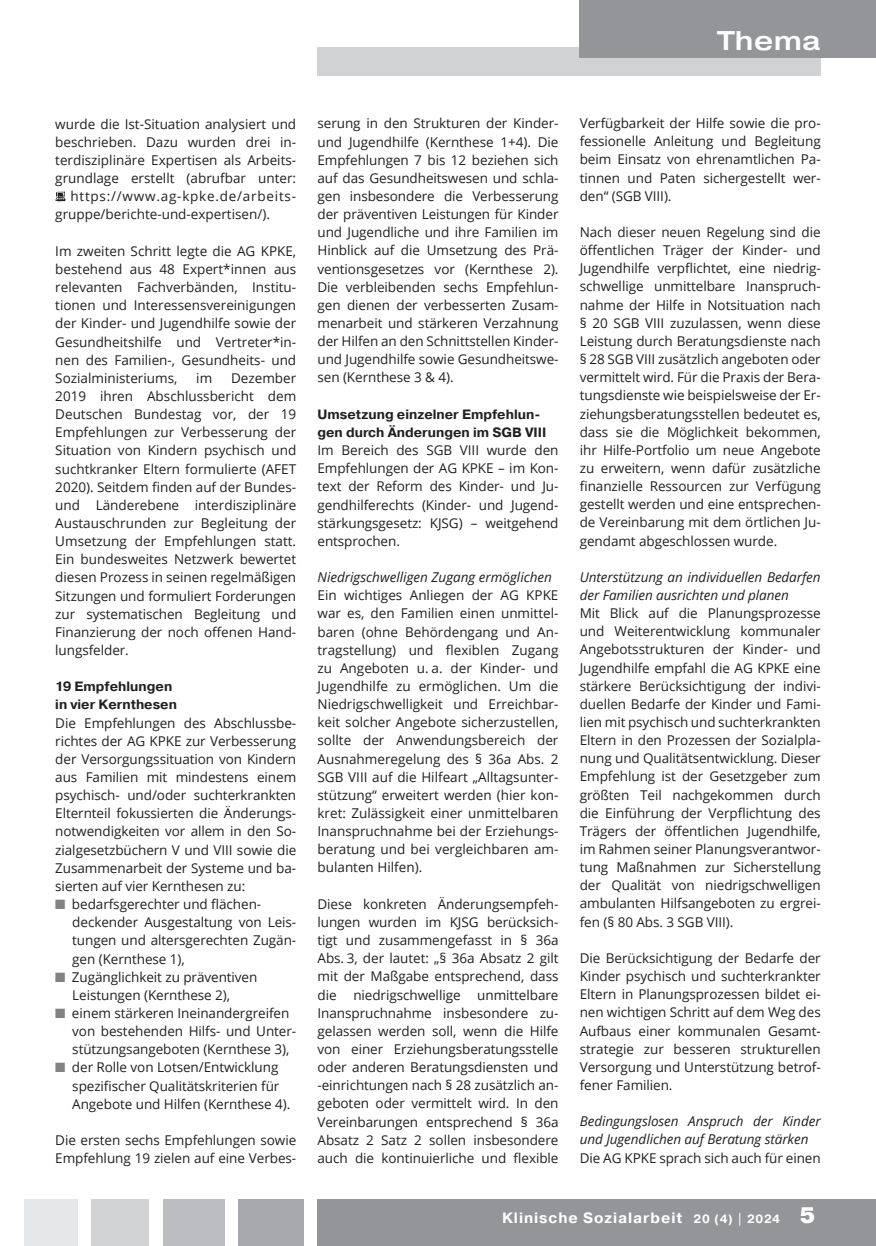
<style>
.page{position:relative;width:876px;height:1246px;background:#fff}
.page>*{position:absolute;margin:0;border:0;box-sizing:border-box;transform-origin:0 0}
.t1{font:500 27px "Pragmatica Ext";letter-spacing:.02em;color:#fff}
.t2{font:700 15px "Pragmatica";letter-spacing:.06em;color:#fff}
.t3{font:13.5px/18.1px "Open Sans";letter-spacing:-.005em;color:#231f20;text-align:justify}
.t4{font:italic 13.5px/18.1px "Open Sans";letter-spacing:-.005em;color:#231f20}
.t5{font:700 13.5px/18.1px "Pragmatica";color:#231f20}
.t6{font:13.5px "Open Sans";letter-spacing:.055em;color:#231f20}
.s1{color:#808285}
.s2{font-size:12px}
.s3{font-weight:900;font-size:22.5px}
</style>
<div class="page">
<div style="left:317px;top:47px;width:504px;height:29px;background:#d1d2d4"></div>
<div style="left:580px;top:0;width:296px;height:58px;background:#939598"></div>
<div style="left:317px;top:1200px;width:559px;height:46px;background:#939598"></div>
<div style="left:238px;top:1200px;width:66px;height:46px;background:#a8a9ad"></div>
<div style="left:163px;top:1200px;width:62px;height:46px;background:#bcbdc0"></div>
<div style="left:91px;top:1200px;width:58px;height:46px;background:#d1d2d4"></div>
<div style="left:25px;top:1200px;width:53px;height:46px;background:#e6e7e9"></div>
<svg style="left:55px;top:191px;width:11px;height:10px"></svg>
<h1 class="t1" style="left:717px;top:24px;width:105px">Thema</h1>
<p class="t3" style="left:55px;top:114px;width:242px">wurde die Ist-Situation analysiert und</p>
<p class="t3" style="left:55px;top:133px;width:242px">beschrieben. Dazu wurden drei in-</p>
<p class="t3" style="left:55px;top:151px;width:242px">terdisziplinäre Expertisen als Arbeits-</p>
<p class="t3" style="left:55px;top:169px;width:242px">grundlage erstellt (abrufbar unter:</p>
<p class="t6" style="left:70px;top:187px;width:227px">https://www.ag-kpke.de/arbeits-</p>
<p class="t3" style="left:55px;top:205px;width:216px">gruppe/berichte-und-expertisen/).</p>
<p class="t3" style="left:55px;top:241px;width:242px">Im zweiten Schritt legte die AG KPKE, bestehend aus 48 Expert*innen aus relevanten Fachverbänden, Institu&shy;tionen und Interessensvereinigungen der Kinder- und Jugendhilfe sowie der Gesundheitshilfe und Vertreter*in&shy;nen des Familien-, Gesundheits- und Sozialministeriums,</p>
<p class="t3" style="left:55px;top:368px;width:242px;text-indent:176px">Dezember 2019 ihren Abschlussbericht dem Deutschen Bundestag vor, der 19<br>Empfehlungen zur Verbesserung der Situation von Kindern psychisch und suchtkranker Eltern formulierte (AFET 2020). Seitdem finden auf der Bundes&shy;und Länderebene interdisziplinäre Austauschrunden zur Begleitung der Umsetzung der Empfehlungen statt.<br>Ein bundesweites Netzwerk bewertet diesen Prozess in seinen regelmäßigen Sitzungen und formuliert Forderungen zur systematischen Begleitung und Finanzierung der noch offenen Hand&shy;lungsfelder.</p>
<p class="t5" style="left:55px;top:678px;width:123px">19 Empfehlungen in vier Kernthesen</p>
<p class="t3" style="left:55px;top:713px;width:242px">Die Empfehlungen des Abschlussbe&shy;richtes der AG KPKE zur Verbesserung der Versorgungssituation von Kindern aus Familien mit mindestens einem psychisch- und/oder suchterkrankten Elternteil fokussierten die Änderungs&shy;notwendigkeiten vor allem in den So&shy;zialgesetzbüchern V und VIII sowie die Zusammenarbeit der Systeme und ba&shy;sierten auf vier Kernthesen zu:</p>
<p class="t3" style="left:72px;top:895px;width:225px;text-align:left;text-indent:-17px"><span class="s1">■</span> bedarfsgerechter und flächen&shy;deckender Ausgestaltung von Leis&shy;tungen und altersgerechten Zugän&shy;gen (Kernthese 1),</p>
<p class="t3" style="left:72px;top:967px;width:187px;text-indent:-17px"><span class="s1">■</span> Zugänglichkeit zu präventiven<br>Leistungen (Kernthese 2),</p>
<p class="t3" style="left:72px;top:1003px;width:225px;text-align:left;text-indent:-17px"><span class="s1">■</span> einem stärkeren Ineinandergreifen von bestehenden Hilfs- und Unter&shy;stützungsangeboten (Kernthese 3),</p>
<p class="t3" style="left:72px;top:1058px;width:220px;text-align:left;text-indent:-17px"><span class="s1">■</span> der Rolle von Lotsen/Entwicklung spezifischer Qualitätskriterien für<br>Angebote und Hilfen (Kernthese 4).</p>
<p class="t3" style="left:55px;top:1131px;width:242px">Die ersten sechs Empfehlungen sowie<br>Empfehlung 19 zielen auf eine Verbes-</p>
<p class="t3" style="left:196px;top:368px;width:17px">im</p>
<p class="t3" style="left:317px;top:114px;width:243px">serung in den Strukturen der Kinder&shy;und Jugendhilfe (Kernthese 1+4). Die Empfehlungen 7 bis 12 beziehen sich auf das Gesundheitswesen und schla&shy;gen insbesondere die Verbesserung der präventiven Leistungen für Kinder und Jugendliche und ihre Familien im Hinblick auf die Umsetzung des Prä&shy;ventionsgesetzes vor (Kernthese 2).<br>Die verbleibenden sechs Empfehlun&shy;gen dienen der verbesserten Zusam&shy;menarbeit und stärkeren Verzahnung der Hilfen an den Schnittstellen Kinder&shy;und Jugendhilfe sowie Gesundheitswe&shy;sen (Kernthese 3 &amp; 4).</p>
<p class="t5" style="left:317px;top:405px;width:230px">Umsetzung einzelner Empfehlun&shy;gen durch Änderungen im SGB VIII</p>
<p class="t3" style="left:317px;top:441px;width:243px">Im Bereich des SGB VIII wurde den Empfehlungen der AG KPKE – im Kon&shy;text der Reform des Kinder- und Ju&shy;gendhilferechts (Kinder- und Jugend&shy;stärkungsgesetz: KJSG) – weitgehend entsprochen.</p>
<p class="t4" style="left:317px;top:568px;width:236px">Niedrigschwelligen Zugang ermöglichen</p>
<p class="t3" style="left:317px;top:586px;width:242px">Ein wichtiges Anliegen der AG KPKE war es, den Familien einen unmittel&shy;baren (ohne Behördengang und An&shy;tragstellung) und flexiblen Zugang zu Angeboten u. a. der Kinder- und Jugendhilfe zu ermöglichen. Um die Niedrigschwelligkeit und Erreichbar&shy;keit solcher Angebote sicherzustellen, sollte der Anwendungsbereich der Ausnahmeregelung des § 36a Abs. 2<br>SGB VIII auf die Hilfeart „Alltagsunter&shy;stützung“ erweitert werden (hier kon&shy;kret: Zulässigkeit einer unmittelbaren Inanspruchnahme bei der Erziehungs&shy;beratung und bei vergleichbaren am&shy;bulanten Hilfen).</p>
<p class="t3" style="left:317px;top:894px;width:242px">Diese konkreten Änderungsempfeh&shy;lungen wurden im KJSG berücksich&shy;tigt und zusammengefasst in § 36a Abs. 3, der lautet: „§ 36a Absatz 2 gilt mit der Maßgabe entsprechend, dass die niedrigschwellige unmittelbare Inanspruchnahme insbesondere zu&shy;gelassen werden soll, wenn die Hilfe von einer Erziehungsberatungsstelle oder anderen Beratungsdiensten und -einrichtungen nach § 28 zusätzlich an&shy;geboten oder vermittelt wird. In den Vereinbarungen entsprechend § 36a Absatz 2 Satz 2 sollen insbesondere auch die kontinuierliche und flexible</p>
<p class="t3" style="left:580px;top:114px;width:242px">Verfügbarkeit der Hilfe sowie die pro&shy;fessionelle Anleitung und Begleitung beim Einsatz von ehrenamtlichen Pa&shy;tinnen und Paten sichergestellt wer&shy;den“ (SGB VIII).</p>
<p class="t3" style="left:580px;top:223px;width:242px">Nach dieser neuen Regelung sind die öffentlichen Träger der Kinder- und Jugendhilfe verpflichtet, eine niedrig&shy;schwellige unmittelbare Inanspruch&shy;nahme der Hilfe in Notsituation nach § 20 SGB VIII zuzulassen, wenn diese Leistung durch Beratungsdienste nach § 28 SGB VIII zusätzlich angeboten oder vermittelt wird. Für die Praxis der Bera&shy;tungsdienste wie beispielsweise der Er&shy;ziehungsberatungsstellen bedeutet es, dass sie die Möglichkeit bekommen, ihr Hilfe-Portfolio um neue Angebote zu erweitern, wenn dafür zusätzliche finanzielle Ressourcen zur Verfügung gestellt werden und eine entsprechen&shy;de Vereinbarung mit dem örtlichen Ju&shy;gendamt abgeschlossen wurde.</p>
<p class="t4" style="left:580px;top:567px;width:242px">Unterstützung an individuellen Bedarfen der Familien ausrichten und planen</p>
<p class="t3" style="left:580px;top:604px;width:242px">Mit Blick auf die Planungsprozesse und Weiterentwicklung kommunaler Angebotsstrukturen der Kinder- und Jugendhilfe empfahl die AG KPKE eine stärkere Berücksichtigung der indivi&shy;duellen Bedarfe der Kinder und Fami&shy;lien mit psychisch und suchterkrankten Eltern in den Prozessen der Sozialpla&shy;nung und Qualitätsentwicklung. Dieser Empfehlung ist der Gesetzgeber zum größten Teil nachgekommen durch die Einführung der Verpflichtung des Trägers der öffentlichen Jugendhilfe, im Rahmen seiner Planungsverantwor&shy;tung Maßnahmen zur Sicherstellung der Qualität von niedrigschwelligen ambulanten Hilfsangeboten zu ergrei&shy;fen (§ 80 Abs. 3 SGB VIII).</p>
<p class="t3" style="left:580px;top:948px;width:243px">Die Berücksichtigung der Bedarfe der Kinder psychisch und suchterkrankter Eltern in Planungsprozessen bildet ei&shy;nen wichtigen Schritt auf dem Weg des Aufbaus einer kommunalen Gesamt&shy;strategie zur besseren strukturellen Versorgung und Unterstützung betrof&shy;fener Familien.</p>
<p class="t4" style="left:580px;top:1112px;width:242px">Bedingungslosen Anspruch der Kinder und Jugendlichen auf Beratung stärken</p>
<p class="t3" style="left:580px;top:1148px;width:242px">Die AG KPKE sprach sich auch für einen</p>
<p class="t2" style="left:502px;top:1208px;width:315px">Klinische Sozialarbeit <span class="s2">20 (4) | 2024</span> <span class="s3">5</span></p>
</div>
